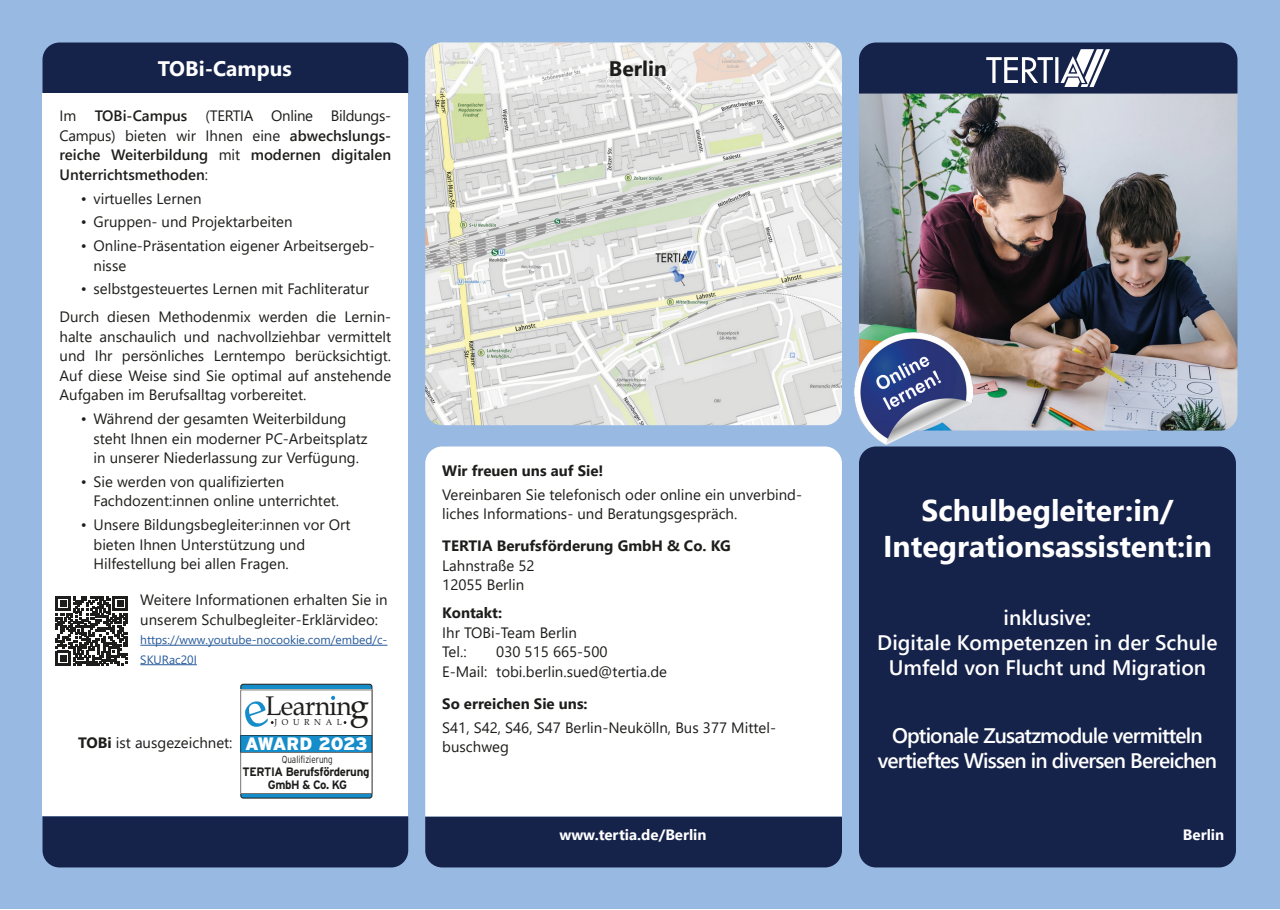
<style>
.page{position:relative;width:1280px;height:910px;background:#fff}
.page>*{position:absolute;margin:0;border:0;box-sizing:border-box;transform-origin:0 0}
.t1{font:36px "Book Antiqua";color:#1d1d1b}
.t2{font:700 30px/36px "Segoe UI";color:#fff;text-align:center}
.t3{font:27px "Book Antiqua";letter-spacing:-.02em;color:#1d1d1b}
.t4{font:600 21px/25.2px "Segoe UI";color:#fff;text-align:center}
.t5{font:600 21px/25.2px "Segoe UI";letter-spacing:-.04em;color:#fff;text-align:center}
.t6{font:700 21px "Segoe UI";color:#fff}
.t7{font:700 21px "Segoe UI";color:#1d1d1b}
.t8{font:15px/19.5px "Segoe UI";color:#1d1d1b}
.t9{font:600 15px/19.5px "Segoe UI";color:#1d1d1b;text-align:justify}
.t10{font:700 15px "Segoe UI";color:#1d1d1b}
.t11{font:700 15px "Segoe UI";color:#fff}
.t12{font:700 12.15px/12.8px "Interstate";letter-spacing:-.03em;color:#1d1d1b;text-align:center;scale:.94 1}
.t13{font:12px/19.5px "Segoe UI";color:#275b9c}
.t14{font:300 10.2px "Interstate";color:#1d1d1b;scale:.79 1}
.t15{font:8.7px "Book Antiqua";letter-spacing:.55em;color:#1d1d1b}
.s1{font-weight:400}
.s2{font-weight:700}
.s3{font-family:"Interstate";font-weight:900;font-size:18px;color:#fff}
</style>
<div class="page">
<div style="left:0;top:0;width:1280px;height:909px;background:#98b9e2"></div>
<img style="left:859px;top:94px;width:378px;height:337px">
<img style="left:425px;top:94px;width:417px;height:331px">
<svg style="left:425px;top:43px;width:417px;height:51px;background:#eae8e5"></svg>
<div style="left:859px;top:446px;width:377px;height:421px;background:#15224a;border-radius:17px"></div>
<svg style="left:859px;top:43px;width:378px;height:51px;background:#2a365b"></svg>
<div style="left:43px;top:816px;width:365px;height:51px;background:#15224a"></div>
<div style="left:425px;top:816px;width:417px;height:51px;background:#15224a"></div>
<div style="left:43px;top:43px;width:365px;height:51px;background:#15224a"></div>
<div style="left:43px;top:94px;width:365px;height:722px;background:#fff"></div>
<div style="left:241px;top:684px;width:131px;height:114px;background:linear-gradient(to right,#168dcb,#168dcb);border-radius:2px"></div>
<div style="left:240px;top:684px;width:132px;height:114px;border:1px solid #1d1d1b;border-radius:2px"></div>
<hr style="left:140px;top:645px;width:247px;height:1px;background:#275b9c">
<hr style="left:140px;top:664px;width:57px;height:1px;background:#275b9c">
<svg style="left:56px;top:596px;width:104px;height:70px"></svg>
<div style="left:425px;top:446px;width:417px;height:370px;background:#fff"></div>
<img style="left:855px;top:333px;width:118px;height:111px">
<svg style="left:240px;top:690px;width:132px;height:104px"></svg>
<h3 class="t6" style="left:158px;top:48px;width:135px">TOBi-Campus</h3>
<p class="t9" style="left:60px;top:105px;width:333px"><span class="s1">Im</span> TOBi-Campus <span class="s1">(TERTIA Online Bildungs-Campus) bieten wir Ihnen eine</span> abwechslungs&shy;reiche Weiterbildung <span class="s1">mit</span> modernen digitalen Unterrichtsmethoden<span class="s1">:</span></p>
<p class="t8" style="left:81px;top:187px;width:122px">• virtuelles Lernen</p>
<p class="t8" style="left:81px;top:211px;width:213px">• Gruppen- und Projektarbeiten</p>
<p class="t8" style="left:94px;top:235px;width:283px;text-indent:-13px">• Online-Präsentation eigener Arbeitsergeb&shy;nisse</p>
<p class="t8" style="left:60px;top:274px;width:333px;line-height:28px;text-align:center">• selbstgesteuertes Lernen mit Fachliteratur<br>Durch diesen Methodenmix werden die Lernin-</p>
<p class="t8" style="left:60px;top:326px;width:333px;text-align:justify">halte anschaulich und nachvollziehbar vermittelt und Ihr persönliches Lerntempo berücksichtigt.<br>Auf diese Weise sind Sie optimal auf anstehende Aufgaben im Berufsalltag vorbereitet.</p>
<p class="t8" style="left:94px;top:408px;width:276px;text-indent:-13px">• Während der gesamten Weiterbildung steht Ihnen ein moderner PC-Arbeitsplatz in unserer Niederlassung zur Verfügung.</p>
<p class="t8" style="left:94px;top:471px;width:247px;text-indent:-13px">• Sie werden von qualifizierten<br>Fachdozent:innen online unterrichtet.</p>
<p class="t8" style="left:94px;top:514px;width:259px;text-indent:-13px">• Unsere Bildungsbegleiter:innen vor Ort bieten Ihnen Unterstützung und<br>Hilfestellung bei allen Fragen.</p>
<p class="t8" style="left:172px;top:601px;width:173px">Bitte scannen Sie den QR-</p>
<p class="t8" style="left:140px;top:589px;width:249px">Weitere Informationen erhalten Sie in unserem Schulbegleiter-Erklärvideo:</p>
<p class="t13" style="left:140px;top:629px;width:249px">https://www.youtube-nocookie.com/embed/c-<br>SKURac20I</p>
<h3 class="t3" style="left:265px;top:687px;width:88px">Learnin</h3>
<p class="t15" style="left:275px;top:716px;width:69px">JOURNAL</p>
<h1 class="t1" style="left:349px;top:681px;width:21px">g</h1>
<p class="t8" style="left:78px;top:732px;width:291px"><span class="s2">TOBi</span> ist ausgezeichnet: <span class="s3">AWARD 2023</span></p>
<p class="t14" style="left:282px;top:754px;width:66px">Qualifizierung</p>
<p class="t12" style="left:243px;top:765px;width:136px">TERTIA Berufsförderung<br>GmbH &amp; Co. KG</p>
<h3 class="t7" style="left:609px;top:48px;width:59px">Berlin</h3>
<p class="t10" style="left:442px;top:456px;width:163px">Wir freuen uns auf Sie!</p>
<p class="t8" style="left:442px;top:483px;width:361px">Vereinbaren Sie telefonisch oder online ein unverbind&shy;liches Informations- und Beratungsgespräch.</p>
<p class="t10" style="left:442px;top:532px;width:290px">TERTIA Berufsförderung GmbH &amp; Co. KG</p>
<p class="t8" style="left:442px;top:554px;width:94px">Lahnstraße 52<br>12055 Berlin</p>
<p class="t10" style="left:442px;top:599px;width:61px">Kontakt:</p>
<p class="t8" style="left:442px;top:621px;width:136px">Ihr TOBi-Team Berlin<br>Tel.:</p>
<p class="t8" style="left:442px;top:641px;width:226px;text-align:center">030 515 665-500<br>E-Mail: tobi.berlin.sued@tertia.de</p>
<p class="t10" style="left:442px;top:690px;width:147px">So erreichen Sie uns:</p>
<p class="t8" style="left:442px;top:716px;width:335px">S41, S42, S46, S47 Berlin-Neukölln, Bus 377 Mittel&shy;buschweg</p>
<p class="t11" style="left:559px;top:821px;width:149px">www.tertia.de/Berlin</p>
<h2 class="t2" style="left:883px;top:490px;width:330px">Schulbegleiter:in/<br>Integrationsassistent:in</h2>
<h3 class="t4" style="left:877px;top:603px;width:342px">inklusive:<br>Digitale Kompetenzen in der Schule<br>Umfeld von Flucht und Migration</h3>
<h3 class="t5" style="left:878px;top:721px;width:341px">Optionale Zusatzmodule vermitteln vertieftes Wissen in diversen Bereichen</h3>
<p class="t11" style="left:1183px;top:821px;width:43px">Berlin</p>
</div>
